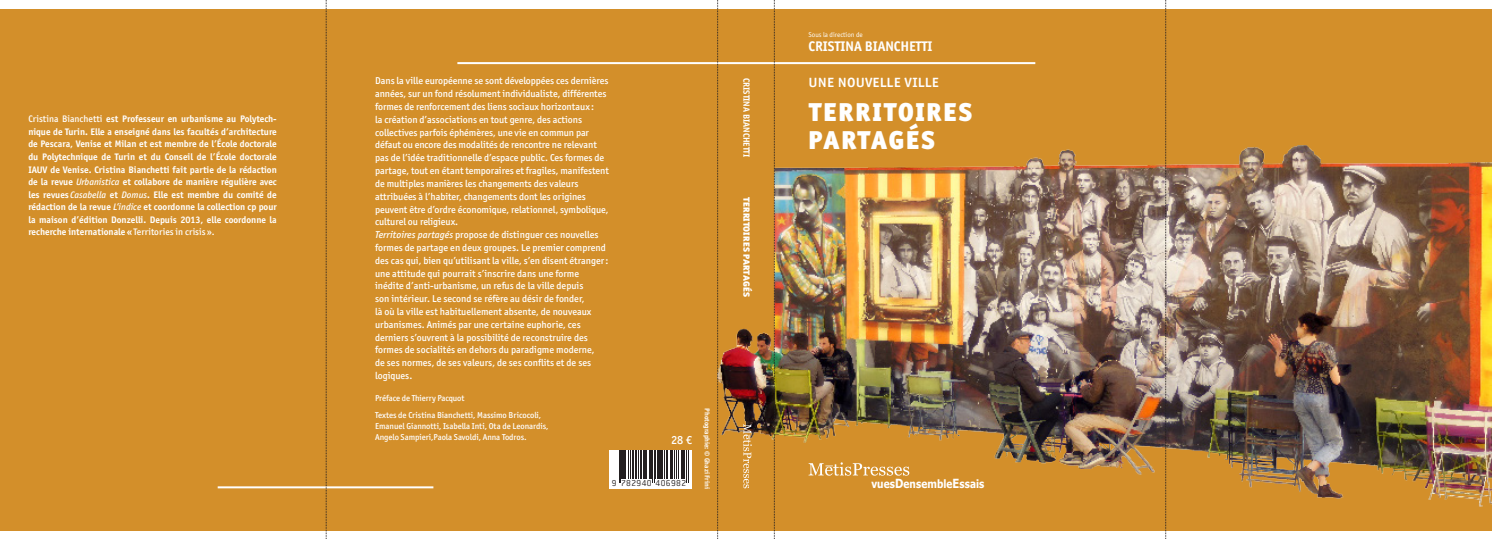
<style>
.page{position:relative;width:1492px;height:539px;background:#fff}
.page>*{position:absolute;margin:0;border:0;box-sizing:border-box;transform-origin:0 0}
.t1{font:900 26px "Officina Sans ITC Std";letter-spacing:.06em;color:#fff}
.t2{font:500 17px "Officina Sans ITC Std";letter-spacing:.01em;color:#fff}
.t3{font:700 14px "Officina Sans ITC Std";color:#fff}
.t4{font:500 12px "Officina Sans ITC Std";color:#fff}
.t5{font:700 11.4px "Tahoma";letter-spacing:.01em;color:#fff;scale:.88 1}
.t6{font:500 10px/12.8px "Officina Sans ITC Std";letter-spacing:-.005em;color:#fff}
.t7{font:700 9.5px/12.5px "Officina Sans ITC Std";color:#fff;text-align:justify}
.t8{font:300 9.4px "Conduit ITC Pro";letter-spacing:.035em;color:#231f20}
.t9{font:900 9px "Officina Sans ITC Std";letter-spacing:.01em;color:#fff;scale:1.05 1}
.t10{font:700 9px "Officina Sans ITC Std";color:#fff}
.t11{font:500 8.6px/11px "Officina Sans ITC Std";letter-spacing:-.005em;color:#fff}
.t12{font:700 7px "Officina Sans ITC Std";color:#fff}
.t13{font:7px "Officina Sans ITC Std";color:#fff}
.s1{font-weight:500}
.s2{font-weight:500;font-style:italic}
.s3{font-style:italic}
.s4{font-size:12.5px}
</style>
<div class="page">
<div style="left:0;top:9px;width:1491px;height:521px;background:#d38f2a"></div>
<img style="left:718px;top:144px;width:773px;height:366px">
<svg style="left:808px;top:462px;width:101px;height:13px"></svg>
<hr style="left:457px;top:62px;width:578px;height:2px;background:#fff">
<svg style="left:609px;top:450px;width:83px;height:38px;background:#dbdada"></svg>
<hr style="left:618px;top:449px;width:1px;height:33px;background:#231f20">
<hr style="left:620px;top:449px;width:1px;height:33px;background:#231f20">
<hr style="left:621px;top:449px;width:2px;height:29px;background:#231f20">
<hr style="left:624px;top:449px;width:2px;height:29px;background:#231f20">
<svg style="left:628px;top:450px;width:3px;height:28px"></svg>
<hr style="left:632px;top:449px;width:2px;height:29px;background:#231f20">
<hr style="left:634px;top:449px;width:2px;height:29px;background:#231f20">
<hr style="left:652px;top:449px;width:1px;height:33px;background:#231f20">
<hr style="left:654px;top:449px;width:1px;height:33px;background:#231f20">
<svg style="left:638px;top:449px;width:18px;height:29px"></svg>
<hr style="left:657px;top:449px;width:2px;height:29px;background:#231f20">
<hr style="left:660px;top:449px;width:2px;height:29px;background:#231f20">
<svg style="left:664px;top:450px;width:20px;height:28px"></svg>
<hr style="left:686px;top:449px;width:1px;height:33px;background:#231f20">
<hr style="left:687px;top:449px;width:1px;height:33px;background:#231f20">
<hr style="left:218px;top:486px;width:215px;height:2px;background:#fff">
<svg style="left:743px;top:424px;width:8px;height:64px"></svg>
<svg style="left:326px;top:0;width:1px;height:539px"></svg>
<svg style="left:717px;top:0;width:1px;height:539px"></svg>
<svg style="left:774px;top:0;width:1px;height:539px"></svg>
<svg style="left:1165px;top:0;width:1px;height:539px"></svg>
<p class="t7" style="left:28px;top:113px;width:250px"><span class="s1">Cristina Bianchetti</span> est Professeur en urbanisme au Polytech&shy;nique de Turin. Elle a enseigné dans les facultés d’architecture de Pescara, Venise et Milan et est membre de l’École doctorale du Polytechnique de Turin et du Conseil de l’École doctorale IAUV de Venise. Cristina Bianchetti fait partie de la rédaction de la revue <span class="s2">Urbanistica</span> et collabore de manière régulière avec les revues <span class="s2">Casabella</span> et <span class="s2">Domus</span>. Elle est membre du comité de rédaction de la revue <span class="s2">L’indice</span> et coordonne la collection cp pour la maison d’édition Donzelli. Depuis 2013, elle coordonne la recherche internationale«<span class="s1">Territories in crisis».</span></p>
<p class="t6" style="left:375px;top:75px;width:235px">Dans la ville européenne se sont développées ces dernières années, sur un fond résolument individualiste, différentes formes de renforcement des liens sociaux horizontaux :<br>la création d’associations en tout genre, des actions collectives parfois éphémères, une vie en commun par défaut ou encore des modalités de rencontre ne relevant pas de l’idée traditionnelle d’espace public. Ces formes de partage, tout en étant temporaires et fragiles, manifestent de multiples manières les changements des valeurs attribuées à l’habiter, changements dont les origines peuvent être d’ordre économique, relationnel, symbolique, culturel ou religieux.</p>
<p class="t6" style="left:375px;top:228px;width:235px"><span class="s3">Territoires partagés</span> propose de distinguer ces nouvelles formes de partage en deux groupes. Le premier comprend des cas qui, bien qu’utilisant la ville, s’en disent étranger: une attitude qui pourrait s’inscrire dans une forme inédite d’anti-urbanisme, un refus de la ville depuis<br>son intérieur. Le second se réfère au désir de fonder,<br>là où la ville est habituellement absente, de nouveaux urbanismes. Animés par une certaine euphorie, ces derniers s’ouvrent à la possibilité de reconstruire des formes de socialités en dehors du paradigme moderne,<br>de ses normes, de ses valeurs, de ses conflits et de ses logiques.</p>
<p class="t11" style="left:375px;top:393px;width:91px">Préface de Thierry Pacquot</p>
<p class="t11" style="left:375px;top:409px;width:175px">Textes de Cristina Bianchetti, Massimo Bricocoli,<br>Emanuel Giannotti, Isabella Inti, Ota de Leonardis,<br>Angelo Sampieri,Paola Savoldi, Anna Todros.</p>
<p class="t4" style="left:671px;top:433px;width:22px">28 €</p>
<p class="t8" style="left:611px;top:477px;width:76px">9 782940 406982</p>
<p class="t12" style="left:711px;top:408px;width:82px;rotate:90deg">Photographie: © Ghazi Frini</p>
<p class="t10" style="left:752px;top:78px;width:81px;rotate:90deg">CRISTINA BIANCHETTI</p>
<p class="t9" style="left:752px;top:197px;width:97px;rotate:90deg">TERRITOIRES PARTAGÉS</p>
<p class="t13" style="left:808px;top:30px;width:56px">Sous la direction de</p>
<p class="t3" style="left:808px;top:37px;width:125px">CRISTINA BIANCHETTI</p>
<p class="t2" style="left:808px;top:71px;width:132px">une nouvelle ville</p>
<p class="t1" style="left:808px;top:95px;width:166px">TERRITOIRES</p>
<p class="t1" style="left:808px;top:123px;width:128px">PARTAGÉS</p>
<p class="t5" style="left:871px;top:476px;width:130px">vues<span class="s4">D</span>ensemble<span class="s4">E</span>ssais</p>
</div>
